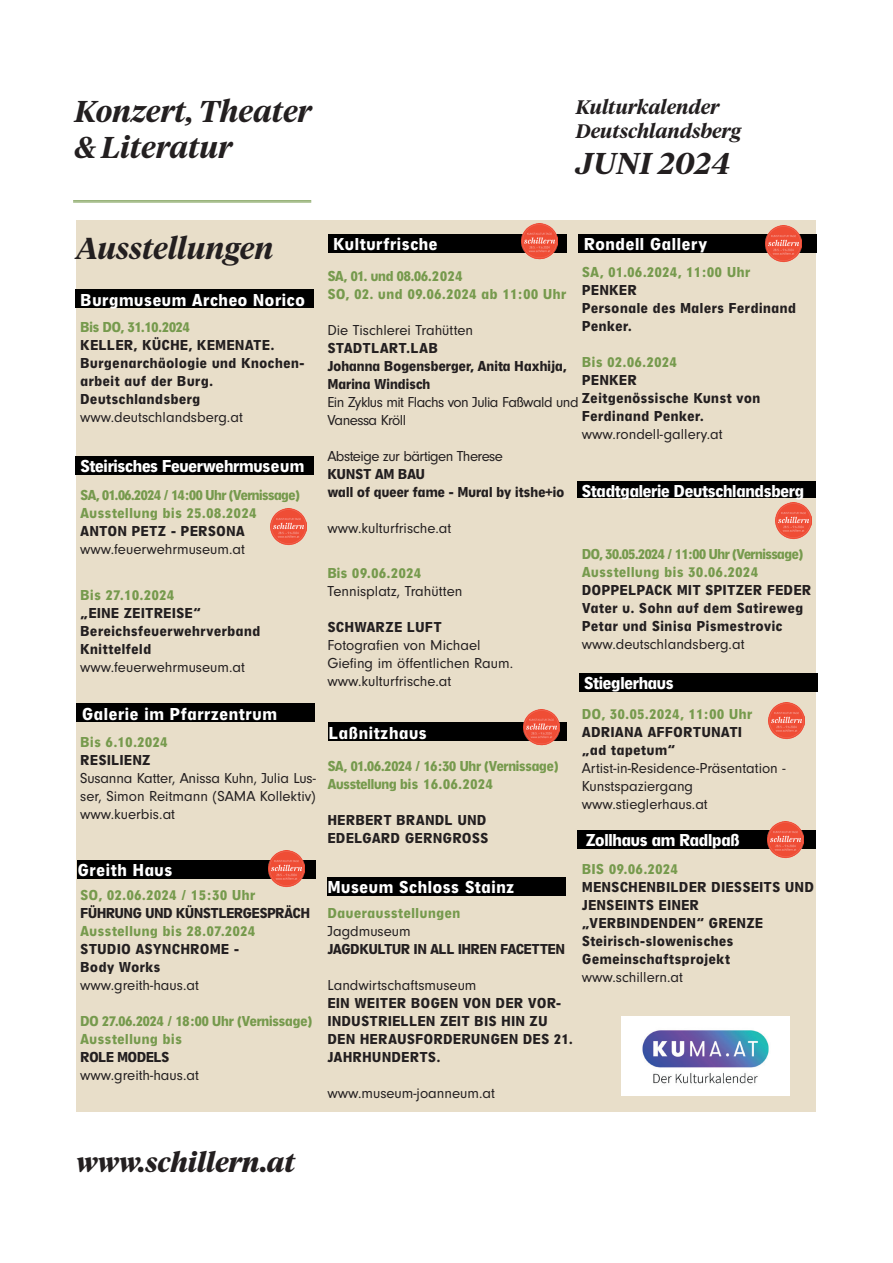
<style>
.page{position:relative;width:893px;height:1263px;background:#fff}
.page>*{position:absolute;margin:0;border:0;box-sizing:border-box;transform-origin:0 0}
.t1{font:italic 600 30px/36px "Tiempos Headline";color:#231f20}
.t2{font:italic 600 30px "Tiempos Headline";letter-spacing:.025em;color:#231f20}
.t3{font:italic 700 27px "Tiempos Headline";color:#231f20}
.t4{font:italic 600 19.5px/23.4px "Tiempos Headline";color:#231f20}
.t5{font:900 18px "Neuzeit Grotesk Cond W01";color:#fff}
.t6{font:900 18px "Neuzeit Grotesk Cond W01";letter-spacing:-.05em;color:#fff}
.t7{font:900 15px/18px "Neuzeit Grotesk Cond W01";color:#231f20}
.t8{font:15px/18px "Neuzeit Grotesk W01";color:#231f20}
.t9{font:900 15px/18px "Neuzeit Grotesk Cond W01";color:#769a4d}
.t10{font:900 15px/18px "Neuzeit Grotesk Cond W01";letter-spacing:-.035em;color:#231f20}
.t11{font:15px/18px "Neuzeit Grotesk W01";letter-spacing:-.035em;color:#231f20}
.t12{font:900 15px/18px "Neuzeit Grotesk Cond W01";letter-spacing:-.05em;color:#769a4d}
.t13{font:900 15px/18px "Neuzeit Grotesk Cond W01";letter-spacing:-.075em;color:#769a4d}
.t14{font:900 15px/18px "Neuzeit Grotesk Cond W01";letter-spacing:-.07em;color:#769a4d}
.t15{font:900 15px/18px "Neuzeit Grotesk Cond W01";letter-spacing:-.055em;color:#769a4d}
.t16{font:900 15px "Neuzeit Grotesk Cond W01";letter-spacing:-.05em;color:#231f20}
.t17{font:900 15px "Neuzeit Grotesk Cond W01";letter-spacing:-.045em;color:#231f20}
</style>
<div class="page">
<div style="left:76px;top:220px;width:739px;height:892px;background:#e8dec9"></div>
<hr style="left:73px;top:200px;width:238px;height:1px;background:#769a4d">
<hr style="left:73px;top:202px;width:238px;height:1px;background:#769a4d">
<div style="left:328px;top:234px;width:238px;height:18px;background:#000"></div>
<div style="left:75px;top:290px;width:238px;height:18px;background:#000"></div>
<div style="left:76px;top:456px;width:238px;height:18px;background:#000"></div>
<div style="left:579px;top:234px;width:238px;height:18px;background:#000"></div>
<div style="left:577px;top:481px;width:238px;height:17px;background:#000"></div>
<div style="left:579px;top:673px;width:238px;height:19px;background:#000"></div>
<div style="left:77px;top:704px;width:238px;height:18px;background:#000"></div>
<img style="left:768px;top:703px;width:36px;height:37px">
<div style="left:577px;top:830px;width:238px;height:19px;background:#000"></div>
<img style="left:767px;top:822px;width:36px;height:37px">
<img style="left:621px;top:1016px;width:169px;height:79px">
<img style="left:776px;top:503px;width:36px;height:37px">
<div style="left:77px;top:860px;width:239px;height:18px;background:#000"></div>
<img style="left:521px;top:223px;width:36px;height:37px">
<img style="left:270px;top:509px;width:36px;height:37px">
<div style="left:328px;top:722px;width:238px;height:18px;background:#000"></div>
<img style="left:524px;top:709px;width:36px;height:37px">
<img style="left:765px;top:225px;width:36px;height:38px">
<img style="left:269px;top:851px;width:36px;height:37px">
<div style="left:327px;top:877px;width:239px;height:18px;background:#000"></div>
<h1 class="t1" style="left:75px;top:92px;width:238px">Konzert, Theater &amp; Literatur</h1>
<h3 class="t4" style="left:576px;top:95px;width:166px">Kulturkalender<br>Deutschlandsberg</h3>
<h1 class="t2" style="left:576px;top:142px;width:156px">JUNI 2024</h1>
<h1 class="t1" style="left:76px;top:229px;width:198px">Ausstellungen</h1>
<p class="t5" style="left:80px;top:290px;width:226px">Burgmuseum Archeo Norico</p>
<p class="t12" style="left:80px;top:318px;width:112px">Bis DO, 31.10.2024</p>
<p class="t7" style="left:80px;top:336px;width:226px">KELLER, KÜCHE, KEMENATE.<br>Burgenarchäologie und Knochen&shy;arbeit auf der Burg.<br>Deutschlandsberg</p>
<p class="t8" style="left:80px;top:408px;width:164px">www.deutschlandsberg.at</p>
<p class="t6" style="left:80px;top:456px;width:226px">Steirisches Feuerwehrmuseum</p>
<p class="t14" style="left:80px;top:486px;width:221px">SA, 01.06.2024 / 14:00 Uhr (Vernissage)<br>Ausstellung bis 25.08.2024</p>
<p class="t7" style="left:80px;top:522px;width:166px">ANTON PETZ - PERSONA</p>
<p class="t8" style="left:80px;top:540px;width:166px">www.feuerwehrmuseum.at</p>
<p class="t9" style="left:80px;top:586px;width:96px">Bis 27.10.2024</p>
<p class="t7" style="left:80px;top:604px;width:182px">„EINE ZEITREISE“<br>Bereichsfeuerwehrverband<br>Knittelfeld</p>
<p class="t8" style="left:80px;top:658px;width:166px">www.feuerwehrmuseum.at</p>
<p class="t5" style="left:82px;top:704px;width:197px">Galerie im Pfarrzentrum</p>
<p class="t9" style="left:80px;top:733px;width:89px">Bis 6.10.2024</p>
<p class="t7" style="left:80px;top:751px;width:72px">RESILIENZ</p>
<p class="t8" style="left:80px;top:769px;width:237px;text-align:justify">Susanna Katter, Anissa Kuhn, Julia Lus&shy;ser, Simon Reitmann (SAMA Kollektiv) www.kuerbis.at</p>
<p class="t5" style="left:77px;top:860px;width:97px">Greith Haus</p>
<p class="t9" style="left:80px;top:886px;width:177px">SO, 02.06.2024 / 15:30 Uhr</p>
<p class="t16" style="left:80px;top:905px;width:231px">FÜHRUNG UND KÜNSTLERGESPRÄCH</p>
<p class="t9" style="left:80px;top:922px;width:177px">Ausstellung bis 28.07.2024</p>
<p class="t7" style="left:80px;top:940px;width:161px">STUDIO ASYNCHROME -<br>Body Works</p>
<p class="t8" style="left:80px;top:977px;width:120px">www.greith-haus.at</p>
<p class="t12" style="left:80px;top:1011px;width:234px">DO 27.06.2024 / 18:00 Uhr (Vernissage)<br>Ausstellung bis</p>
<p class="t16" style="left:80px;top:1048px;width:91px">ROLE MODELS</p>
<p class="t8" style="left:80px;top:1066px;width:120px">www.greith-haus.at</p>
<p class="t5" style="left:333px;top:234px;width:106px">Kulturfrische</p>
<p class="t5" style="left:584px;top:234px;width:125px">Rondell Gallery</p>
<p class="t9" style="left:582px;top:263px;width:170px">SA, 01.06.2024, 11:00 Uhr</p>
<p class="t7" style="left:582px;top:281px;width:216px">PENKER<br>Personale des Malers Ferdinand<br>Penker.</p>
<p class="t9" style="left:582px;top:353px;width:97px">Bis 02.06.2024</p>
<p class="t7" style="left:582px;top:371px;width:180px">PENKER<br>Zeitgenössische Kunst von<br>Ferdinand Penker.</p>
<p class="t8" style="left:582px;top:425px;width:142px">www.rondell-gallery.at</p>
<p class="t9" style="left:327px;top:267px;width:241px">SA, 01. und 08.06.2024<br>SO, 02. und 09.06.2024 ab 11:00 Uhr</p>
<p class="t8" style="left:327px;top:321px;width:147px">Die Tischlerei Trahütten</p>
<p class="t10" style="left:327px;top:339px;width:241px">STADTLART.LAB<br>Johanna Bogensberger, Anita Haxhija,<br>Marina Windisch</p>
<p class="t11" style="left:327px;top:393px;width:253px">Ein Zyklus mit Flachs von Julia Faßwald und<br>Vanessa Kröll</p>
<p class="t11" style="left:327px;top:447px;width:177px">Absteige zur bärtigen Therese</p>
<p class="t10" style="left:327px;top:465px;width:238px">KUNST AM BAU<br>wall of queer fame - Mural by itshe+io</p>
<p class="t8" style="left:327px;top:519px;width:125px">www.kulturfrische.at</p>
<p class="t6" style="left:582px;top:481px;width:224px">Stadtgalerie Deutschlandsberg</p>
<p class="t9" style="left:327px;top:564px;width:96px">Bis 09.06.2024</p>
<p class="t8" style="left:327px;top:582px;width:136px">Tennisplatz, Trahütten</p>
<p class="t7" style="left:327px;top:618px;width:116px">SCHWARZE LUFT</p>
<p class="t8" style="left:327px;top:636px;width:187px">Fotografien von Michael<br>Giefing im öffentlichen Raum. www.kulturfrische.at</p>
<p class="t5" style="left:328px;top:722px;width:100px">Laßnitzhaus</p>
<p class="t15" style="left:327px;top:757px;width:233px">SA, 01.06.2024 / 16:30 Uhr (Vernissage)<br>Ausstellung bis 16.06.2024</p>
<p class="t7" style="left:327px;top:811px;width:163px">HERBERT BRANDL UND<br>EDELGARD GERNGROSS</p>
<p class="t5" style="left:327px;top:877px;width:189px">Museum Schloss Stainz</p>
<p class="t9" style="left:327px;top:904px;width:135px">Dauerausstellungen</p>
<p class="t8" style="left:327px;top:922px;width:85px">Jagdmuseum</p>
<p class="t17" style="left:327px;top:941px;width:239px">JAGDKULTUR IN ALL IHREN FACETTEN</p>
<p class="t8" style="left:327px;top:976px;width:151px">Landwirtschaftsmuseum</p>
<p class="t7" style="left:327px;top:994px;width:247px">EIN WEITER BOGEN VON DER VOR-<br>INDUSTRIELLEN ZEIT BIS HIN ZU<br>DEN HERAUSFORDERUNGEN DES 21.<br>JAHRHUNDERTS.</p>
<p class="t8" style="left:327px;top:1084px;width:169px">www.museum-joanneum.at</p>
<p class="t13" style="left:582px;top:545px;width:223px">DO, 30.05.2024 / 11:00 Uhr (Vernissage)<br>Ausstellung bis 30.06.2024</p>
<p class="t7" style="left:582px;top:581px;width:231px">DOPPELPACK MIT SPITZER FEDER<br>Vater u. Sohn auf dem Satireweg<br>Petar und Sinisa Pismestrovic</p>
<p class="t8" style="left:582px;top:635px;width:164px">www.deutschlandsberg.at</p>
<p class="t6" style="left:584px;top:673px;width:92px">Stieglerhaus</p>
<p class="t9" style="left:582px;top:704px;width:172px">DO, 30.05.2024, 11:00 Uhr</p>
<p class="t7" style="left:582px;top:722px;width:162px">ADRIANA AFFORTUNATI „ad tapetum“</p>
<p class="t8" style="left:582px;top:759px;width:205px">Artist-in-Residence-Präsentation -<br>Kunstspaziergang www.stieglerhaus.at</p>
<p class="t6" style="left:586px;top:830px;width:156px">Zollhaus am Radlpaß</p>
<p class="t9" style="left:582px;top:860px;width:98px">BIS 09.06.2024</p>
<p class="t7" style="left:582px;top:878px;width:234px">MENSCHENBILDER DIESSEITS UND<br>JENSEINTS EINER „VERBINDENDEN“ GRENZE<br>Steirisch-slowenisches<br>Gemeinschaftsprojekt</p>
<p class="t8" style="left:582px;top:969px;width:103px">www.schillern.at</p>
<h2 class="t3" style="left:77px;top:1143px;width:220px">www.schillern.at</h2>
</div>
